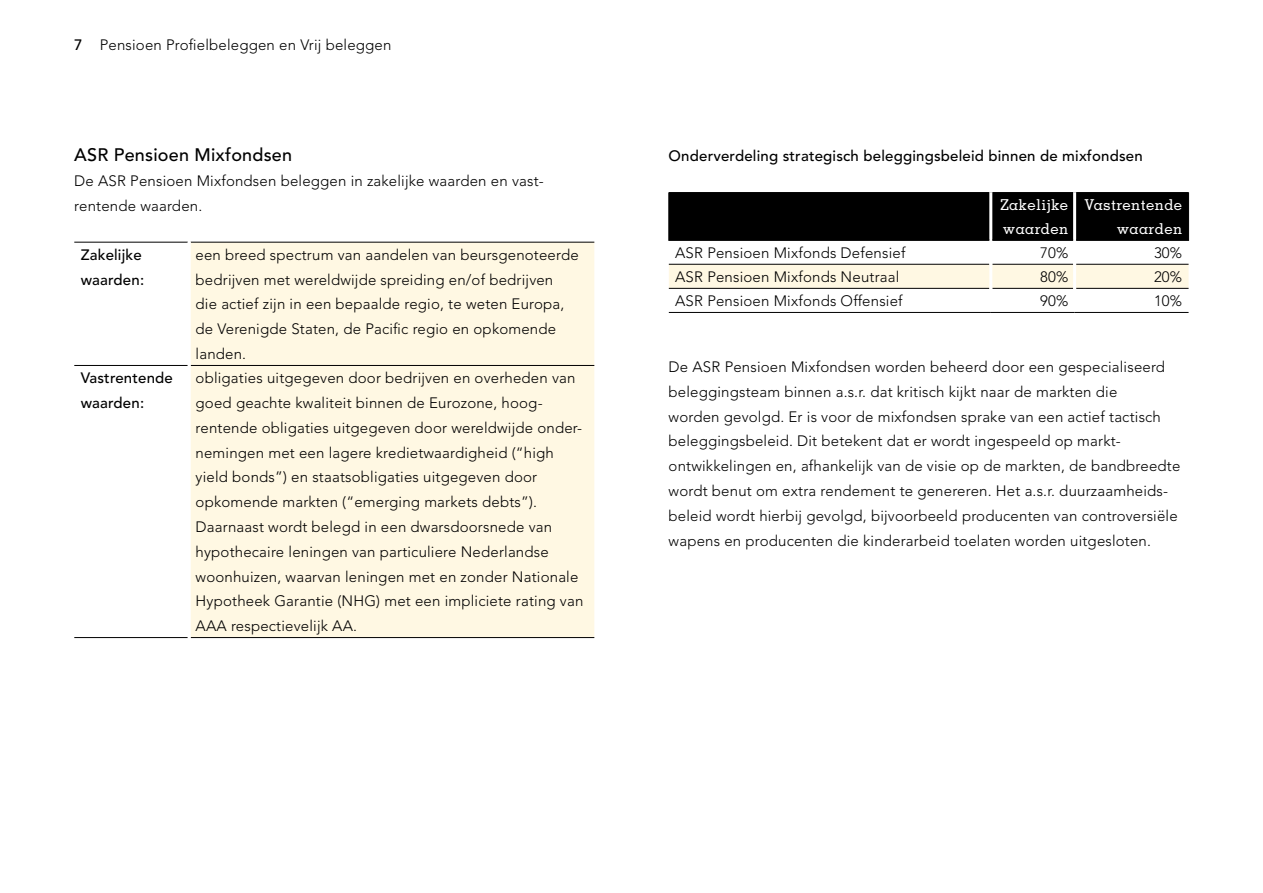
<style>
.page{position:relative;width:1263px;height:893px;background:#fff}
.page>*{position:absolute;margin:0;border:0;box-sizing:border-box;transform-origin:0 0}
.t1{font:500 18px "Avenir LT Std";letter-spacing:.01em;color:#000}
.t2{font:300 15px/24.8px "Avenir LT Std";letter-spacing:.01em;color:#000}
.t3{font:500 15px/24.8px "Avenir LT Std";letter-spacing:.01em;color:#000}
.t4{font:500 15px/24px "Memphis LT Std";letter-spacing:.025em;color:#fff}
.s1{font-weight:500}
</style>
<div class="page">
<div style="left:191px;top:243px;width:403px;height:394px;background:#fff8e3"></div>
<hr style="left:74px;top:242px;width:114px;height:1px;background:#000">
<hr style="left:191px;top:242px;width:403px;height:1px;background:#000">
<hr style="left:74px;top:365px;width:114px;height:1px;background:#000">
<hr style="left:191px;top:365px;width:403px;height:1px;background:#000">
<hr style="left:74px;top:637px;width:114px;height:1px;background:#000">
<hr style="left:191px;top:637px;width:403px;height:1px;background:#000">
<div style="left:669px;top:193px;width:519px;height:46px;background:#000"></div>
<div style="left:669px;top:265px;width:519px;height:23px;background:#fff8e3"></div>
<hr style="left:669px;top:192px;width:320px;height:1px;background:#000">
<hr style="left:668px;top:192px;width:1px;height:49px;background:#000">
<hr style="left:992px;top:192px;width:81px;height:1px;background:#000">
<hr style="left:1076px;top:192px;width:112px;height:1px;background:#000">
<hr style="left:1188px;top:192px;width:1px;height:49px;background:#000">
<hr style="left:669px;top:264px;width:320px;height:1px;background:#000">
<hr style="left:992px;top:264px;width:81px;height:1px;background:#000">
<hr style="left:1076px;top:264px;width:112px;height:1px;background:#000">
<hr style="left:669px;top:288px;width:320px;height:1px;background:#000">
<hr style="left:992px;top:288px;width:81px;height:1px;background:#000">
<hr style="left:1076px;top:288px;width:112px;height:1px;background:#000">
<hr style="left:989px;top:192px;width:3px;height:48px;background:#fff">
<hr style="left:1073px;top:192px;width:3px;height:48px;background:#fff">
<hr style="left:989px;top:264px;width:3px;height:24px;background:#fff">
<hr style="left:1073px;top:264px;width:3px;height:24px;background:#fff">
<hr style="left:669px;top:239px;width:320px;height:2px;background:#000">
<hr style="left:992px;top:239px;width:81px;height:2px;background:#000">
<hr style="left:1076px;top:239px;width:112px;height:2px;background:#000">
<hr style="left:669px;top:312px;width:322px;height:1px;background:#000">
<hr style="left:991px;top:312px;width:83px;height:1px;background:#000">
<hr style="left:1074px;top:312px;width:114px;height:1px;background:#000">
<p class="t2" style="left:74px;top:32px;width:319px"><span class="s1">7</span> Pensioen Profielbeleggen en Vrij beleggen</p>
<p class="t1" style="left:74px;top:145px;width:219px">ASR Pensioen Mixfondsen</p>
<p class="t2" style="left:74px;top:168px;width:470px">De ASR Pensioen Mixfondsen beleggen in zakelijke waarden en vast&shy;rentende waarden.</p>
<p class="t3" style="left:81px;top:243px;width:65px">Zakelijke waarden:</p>
<p class="t2" style="left:196px;top:242px;width:385px">een breed spectrum van aandelen van beursgenoteerde bedrijven met wereldwijde spreiding en/of bedrijven<br>die actief zijn in een bepaalde regio, te weten Europa, de Verenigde Staten, de Pacific regio en opkomende landen.</p>
<p class="t3" style="left:81px;top:366px;width:94px">Vastrentende waarden:</p>
<p class="t2" style="left:196px;top:366px;width:389px">obligaties uitgegeven door bedrijven en overheden van goed geachte kwaliteit binnen de Eurozone, hoog&shy;rentende obligaties uitgegeven door wereldwijde onder&shy;nemingen met een lagere kredietwaardigheid (“high yield bonds”) en staatsobligaties uitgegeven door opkomende markten (“emerging markets debts”).<br>Daarnaast wordt belegd in een dwarsdoorsnede van hypothecaire leningen van particuliere Nederlandse woonhuizen, waarvan leningen met en zonder Nationale Hypotheek Garantie (NHG) met een impliciete rating van AAA respectievelijk AA.</p>
<p class="t3" style="left:669px;top:144px;width:476px">Onderverdeling strategisch beleggingsbeleid binnen de mixfondsen</p>
<p class="t4" style="left:1000px;top:192px;width:69px">Zakelijke waarden</p>
<p class="t4" style="left:1084px;top:192px;width:99px;text-align:right">Vastrentende waarden</p>
<p class="t2" style="left:675px;top:240px;width:232px">ASR Pensioen Mixfonds Defensief</p>
<p class="t2" style="left:1040px;top:240px;width:30px">70%</p>
<p class="t2" style="left:1154px;top:240px;width:30px">30%</p>
<p class="t2" style="left:675px;top:264px;width:226px">ASR Pensioen Mixfonds Neutraal</p>
<p class="t2" style="left:1040px;top:264px;width:30px">80%</p>
<p class="t2" style="left:1154px;top:264px;width:30px">20%</p>
<p class="t2" style="left:675px;top:289px;width:229px">ASR Pensioen Mixfonds Offensief</p>
<p class="t2" style="left:1040px;top:289px;width:30px">90%</p>
<p class="t2" style="left:1154px;top:289px;width:30px">10%</p>
<p class="t2" style="left:669px;top:354px;width:513px">De ASR Pensioen Mixfondsen worden beheerd door een gespecialiseerd beleggingsteam binnen a.s.r. dat kritisch kijkt naar de markten die<br>worden gevolgd. Er is voor de mixfondsen sprake van een actief tactisch beleggingsbeleid. Dit betekent dat er wordt ingespeeld op markt&shy;ontwikkelingen en, afhankelijk van de visie op de markten, de bandbreedte wordt benut om extra rendement te genereren. Het a.s.r. duurzaamheids&shy;beleid wordt hierbij gevolgd, bijvoorbeeld producenten van controversiële wapens en producenten die kinderarbeid toelaten worden uitgesloten.</p>
</div>
